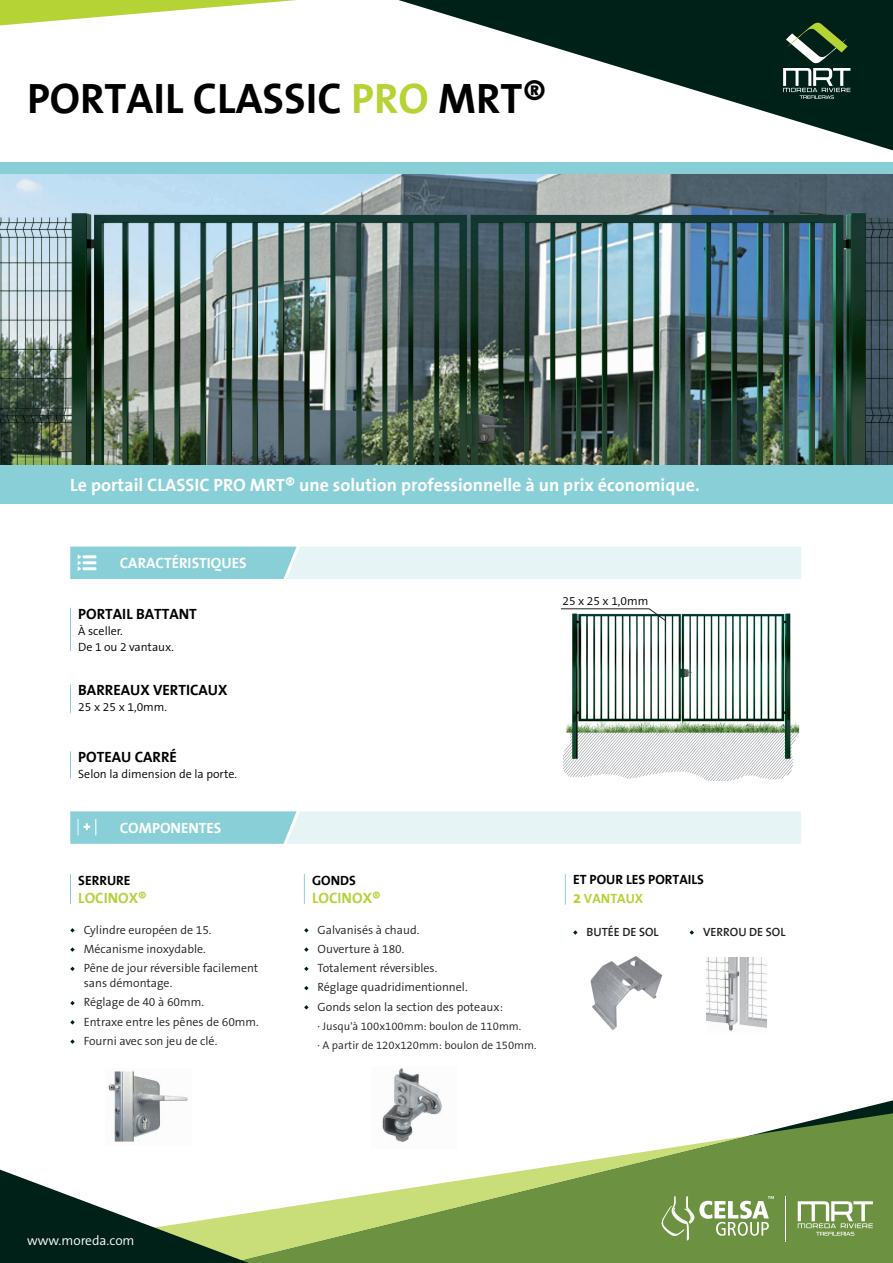
<style>
.page{position:relative;width:893px;height:1263px;background:#fff}
.page>*{position:absolute;margin:0;border:0;box-sizing:border-box;transform-origin:0 0}
.t1{font:700 43.05px "The Sans";color:#000}
.t2{font:700 18px "The Sans";color:#fff}
.t3{font:700 15px "The Sans";color:#000}
.t4{font:700 15px "The Sans";color:#fff}
.t5{font:700 15px "The Sans";color:#b4d23b}
.t6{font:700 13.5px/19.5px "The Sans";color:#000}
.t7{font:300 13.5px "The Sans B4";color:#fff}
.t8{font:300 12px/19.2px "The Sans B4";color:#231f20}
.t9{font:300 12px/16.2px "The Sans B4";color:#000}
.t10{font:600 12px "The Sans";color:#231f20}
.t11{font:300 11.25px/19.2px "The Sans B4";color:#231f20}
.s1{color:#b5d334}
.s2{font-size:16.5px;color:#b5d334}
</style>
<div class="page">
<svg style="left:249px;top:1113px;width:644px;height:150px;fill:#6c9141"></svg>
<svg style="left:0;top:1169px;width:249px;height:94px"></svg>
<svg style="left:398px;top:0;width:495px;height:150px"></svg>
<img style="left:0;top:169px;width:893px;height:296px">
<div style="left:0;top:465px;width:893px;height:39px;background:#89cfd7"></div>
<svg style="left:0;top:0;width:297px;height:25px"></svg>
<div style="left:770px;top:14px;width:94px;height:94px;background:#002118"></div>
<svg style="left:783px;top:22px;width:67px;height:77px"></svg>
<div style="left:0;top:162px;width:893px;height:7px;background:#89cfd8"></div>
<hr style="left:70px;top:608px;width:1px;height:43px;background:#89cfd7">
<hr style="left:785px;top:1196px;width:1px;height:46px;background:#fff">
<svg style="left:662px;top:1196px;width:112px;height:44px"></svg>
<svg style="left:798px;top:1201px;width:75px;height:35px"></svg>
<svg style="left:70px;top:684px;width:1px;height:29px"></svg>
<svg style="left:70px;top:751px;width:1px;height:28px"></svg>
<img style="left:564px;top:613px;width:236px;height:167px">
<hr style="left:561px;top:608px;width:88px;height:1px;background:#231f20">
<svg style="left:649px;top:608px;width:16px;height:13px"></svg>
<svg style="left:70px;top:547px;width:731px;height:32px;background:#cae9ec"></svg>
<svg style="left:70px;top:811px;width:731px;height:33px;background:#cbe9ec"></svg>
<img style="left:590px;top:956px;width:73px;height:74px">
<svg style="left:573px;top:930px;width:4px;height:5px"></svg>
<img style="left:707px;top:957px;width:59px;height:75px">
<svg style="left:690px;top:930px;width:4px;height:5px"></svg>
<hr style="left:70px;top:874px;width:1px;height:30px;background:#89cfd7">
<svg style="left:70px;top:928px;width:5px;height:4px"></svg>
<svg style="left:70px;top:947px;width:5px;height:5px"></svg>
<svg style="left:70px;top:967px;width:5px;height:4px"></svg>
<svg style="left:70px;top:1001px;width:5px;height:4px"></svg>
<svg style="left:70px;top:1020px;width:5px;height:4px"></svg>
<svg style="left:70px;top:1039px;width:5px;height:5px"></svg>
<hr style="left:304px;top:874px;width:1px;height:30px;background:#89cfd7">
<hr style="left:565px;top:874px;width:1px;height:30px;background:#89cfd7">
<svg style="left:304px;top:928px;width:5px;height:4px"></svg>
<svg style="left:304px;top:947px;width:5px;height:5px"></svg>
<svg style="left:304px;top:967px;width:5px;height:4px"></svg>
<svg style="left:304px;top:986px;width:5px;height:4px"></svg>
<svg style="left:304px;top:1005px;width:5px;height:4px"></svg>
<img style="left:372px;top:1068px;width:85px;height:80px">
<img style="left:108px;top:1071px;width:80px;height:71px">
<h1 class="t1" style="left:27px;top:62px;width:521px">PORTAIL CLASSIC <span class="s1">PRO</span> MRT®</h1>
<h2 class="t2" style="left:70px;top:470px;width:631px">Le portail CLASSIC PRO MRT® une solution professionnelle à un prix économique.</h2>
<p class="t4" style="left:120px;top:551px;width:128px">CARACTÉRISTIQUES</p>
<p class="t3" style="left:78px;top:601px;width:120px">PORTAIL BATTANT</p>
<p class="t9" style="left:78px;top:623px;width:97px">À sceller.<br>De 1 ou 2 vantaux.</p>
<p class="t3" style="left:78px;top:678px;width:151px">BARREAUX VERTICAUX</p>
<p class="t9" style="left:78px;top:699px;width:90px">25 x 25 x 1,0mm.</p>
<p class="t3" style="left:78px;top:745px;width:100px">POTEAU CARRÉ</p>
<p class="t9" style="left:78px;top:767px;width:160px">Selon la dimension de la porte.</p>
<p class="t4" style="left:120px;top:815px;width:103px">COMPONENTES</p>
<p class="t6" style="left:78px;top:870px;width:54px">SERRURE</p>
<p class="t5" style="left:78px;top:885px;width:70px">LOCINOX®</p>
<p class="t8" style="left:84px;top:920px;width:176px">Cylindre européen de 15.<br>Mécanisme inoxydable.<br>Pêne de jour réversible facilement</p>
<p class="t8" style="left:84px;top:974px;width:177px">sans démontage.<br>Réglage de 40 à 60mm.<br>Entraxe entre les pênes de 60mm.<br>Fourni avec son jeu de clé.</p>
<p class="t9" style="left:562px;top:593px;width:87px">25 x 25 x 1,0mm</p>
<p class="t6" style="left:312px;top:870px;width:45px">GONDS</p>
<p class="t5" style="left:312px;top:885px;width:70px">LOCINOX®</p>
<p class="t8" style="left:318px;top:920px;width:187px">Galvanisés à chaud.<br>Ouverture à 180.<br>Totalement réversibles.<br>Réglage quadridimentionnel.<br>Gonds selon la section des poteaux:</p>
<p class="t11" style="left:318px;top:1017px;width:220px">· Jusqu'à 100x100mm: boulon de 110mm.<br>· A partir de 120x120mm: boulon de 150mm.</p>
<p class="t6" style="left:573px;top:869px;width:132px">ET POUR LES PORTAILS<br><span class="s2">2</span> <span class="s1">VANTAUX</span></p>
<p class="t10" style="left:587px;top:922px;width:74px">BUTÉE DE SOL</p>
<p class="t10" style="left:703px;top:922px;width:84px">VERROU DE SOL</p>
<p class="t7" style="left:27px;top:1233px;width:109px">www.moreda.com</p>
</div>
